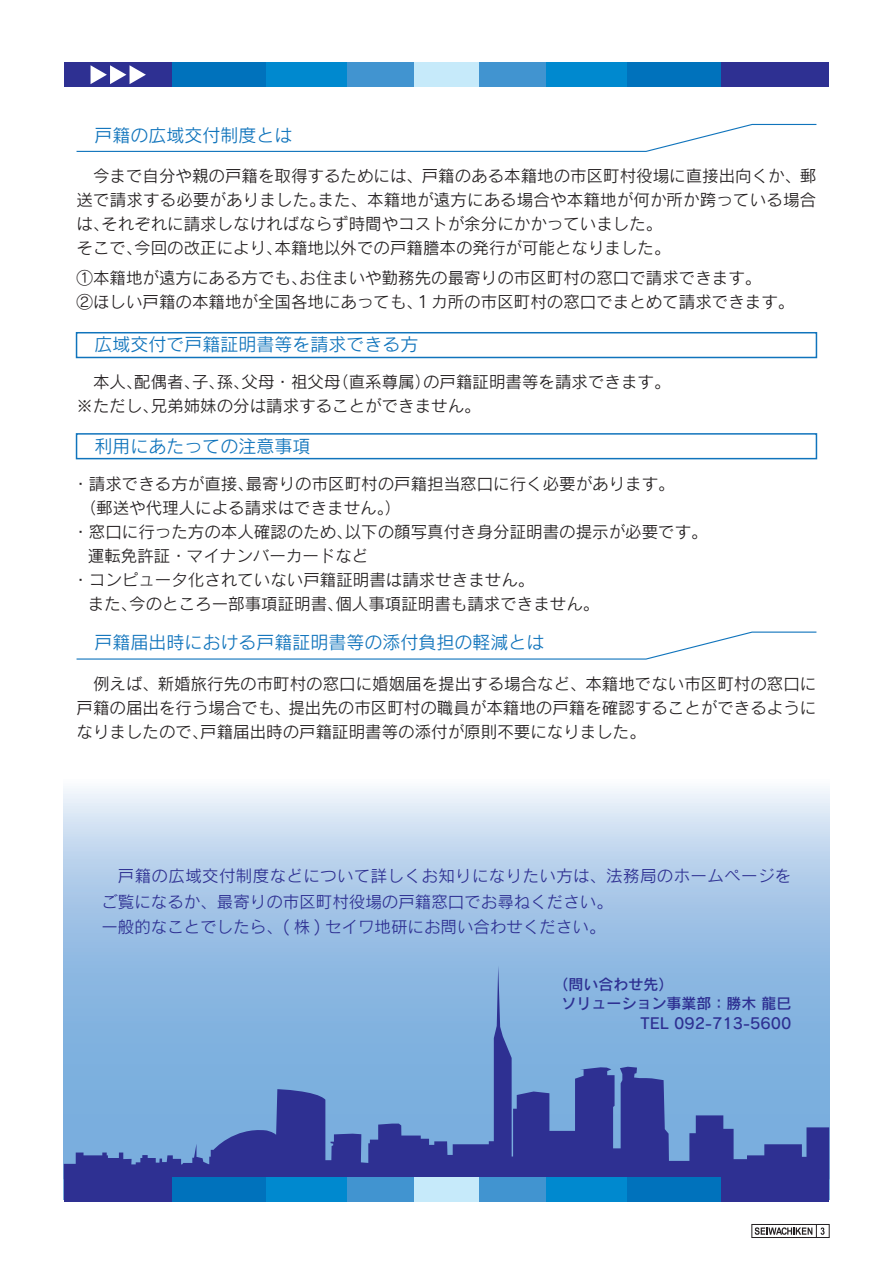
<style>
.page{position:relative;width:893px;height:1263px;background:#fff}
.page>*{position:absolute;margin:0;border:0;box-sizing:border-box;transform-origin:0 0}
.t1{font:18px "Rodin CID M";color:#1074bc}
.t2{font:16.5px/24px "Rodin CID M";color:#231f20}
.t3{font:16.5px/25.5px "Rodin CID M";color:#2e3092}
.t4{font:15px "Rodin CID DB";color:#2e3092}
</style>
<div class="page">
<div style="left:752px;top:1224px;width:77px;height:14px;border:1px solid #231f20"></div>
<svg style="left:755px;top:1224px;width:70px;height:14px"></svg>
<div style="left:720px;top:62px;width:109px;height:24px;background:#2e3092"></div>
<div style="left:626px;top:62px;width:95px;height:24px;background:#0072bc"></div>
<div style="left:546px;top:62px;width:80px;height:24px;background:#0089cf"></div>
<div style="left:64px;top:62px;width:109px;height:24px;background:#2e3092"></div>
<div style="left:172px;top:62px;width:95px;height:24px;background:#0072bc"></div>
<div style="left:267px;top:62px;width:80px;height:24px;background:#0089cf"></div>
<div style="left:406px;top:62px;width:79px;height:24px;background:#c6eafa"></div>
<div style="left:347px;top:62px;width:67px;height:24px;background:#4194d0"></div>
<div style="left:479px;top:62px;width:67px;height:24px;background:#4194d0"></div>
<svg style="left:91px;top:65px;width:55px;height:19px"></svg>
<svg style="left:64px;top:788px;width:765px;height:177px;background:#b7d0eb"></svg>
<svg style="left:64px;top:965px;width:765px;height:212px;background:#6d94cd"></svg>
<div style="left:720px;top:1177px;width:109px;height:25px;background:#2e3092"></div>
<div style="left:626px;top:1177px;width:95px;height:25px;background:#0072bc"></div>
<div style="left:546px;top:1177px;width:80px;height:25px;background:#0089cf"></div>
<div style="left:64px;top:1177px;width:109px;height:25px;background:#2e3092"></div>
<div style="left:172px;top:1177px;width:95px;height:25px;background:#0072bc"></div>
<div style="left:267px;top:1177px;width:80px;height:25px;background:#0089cf"></div>
<div style="left:406px;top:1177px;width:79px;height:25px;background:#c6eafa"></div>
<div style="left:347px;top:1177px;width:67px;height:25px;background:#4194d0"></div>
<div style="left:479px;top:1177px;width:67px;height:25px;background:#4194d0"></div>
<svg style="left:76px;top:123px;width:741px;height:29px"></svg>
<svg style="left:76px;top:631px;width:741px;height:29px"></svg>
<div style="left:76px;top:332px;width:741px;height:26px;border:2px solid #1074bc"></div>
<div style="left:76px;top:433px;width:741px;height:26px;border:2px solid #1074bc"></div>
<p class="t1" style="left:77px;top:124px;width:218px">　戸籍の広域交付制度とは</p>
<p class="t2" style="left:77px;top:163px;width:741px">　今まで自分や親の戸籍を取得するためには、戸籍のある本籍地の市区町村役場に直接出向くか、郵送で請求する必要がありました。また、本籍地が遠方にある場合や本籍地が何か所か跨っている場合は、それぞれに請求しなければならず時間やコストが余分にかかっていました。<br>そこで、今回の改正により、本籍地以外での戸籍謄本の発行が可能となりました。</p>
<p class="t2" style="left:77px;top:265px;width:719px">①本籍地が遠方にある方でも、お住まいや勤務先の最寄りの市区町村の窓口で請求できます。<br>②ほしい戸籍の本籍地が全国各地にあっても、１カ所の市区町村の窓口でまとめて請求できます。</p>
<p class="t1" style="left:77px;top:333px;width:344px">　広域交付で戸籍証明書等を請求できる方</p>
<p class="t2" style="left:77px;top:370px;width:595px">　本人、配偶者、子、孫、父母・祖父母（直系尊属）の戸籍証明書等を請求できます。※ただし、兄弟姉妹の分は請求することができません。</p>
<p class="t1" style="left:77px;top:434px;width:236px">　利用にあたっての注意事項</p>
<p class="t2" style="left:72px;top:471px;width:604px">・請求できる方が直接、最寄りの市区町村の戸籍担当窓口に行く必要があります。</p>
<p class="t2" style="left:80px;top:495px;width:323px">（郵送や代理人による請求はできません。）</p>
<p class="t2" style="left:72px;top:519px;width:637px">・窓口に行った方の本人確認のため、以下の顔写真付き身分証明書の提示が必要です。</p>
<p class="t2" style="left:88px;top:543px;width:282px">運転免許証・マイナンバーカードなど</p>
<p class="t2" style="left:72px;top:567px;width:463px">・コンピュータ化されていない戸籍証明書は請求せきません。</p>
<p class="t2" style="left:88px;top:591px;width:513px">また、今のところ一部事項証明書、個人事項証明書も請求できません。</p>
<p class="t1" style="left:77px;top:631px;width:470px">　戸籍届出時における戸籍証明書等の添付負担の軽減とは</p>
<p class="t2" style="left:77px;top:671px;width:741px;text-align:justify">　例えば、新婚旅行先の市町村の窓口に婚姻届を提出する場合など、本籍地でない市区町村の窓口に戸籍の届出を行う場合でも、提出先の市区町村の職員が本籍地の戸籍を確認することができるようになりましたので、戸籍届出時の戸籍証明書等の添付が原則不要になりました。</p>
<p class="t3" style="left:101px;top:863px;width:691px">　戸籍の広域交付制度などについて詳しくお知りになりたい方は、法務局のホームページをご覧になるか、最寄りの市区町村役場の戸籍窓口でお尋ねください。<br>一般的なことでしたら、( 株 ) セイワ地研にお問い合わせください。</p>
<p class="t4" style="left:553px;top:974px;width:129px">（問い合わせ先）　</p>
<p class="t4" style="left:561px;top:994px;width:232px">ソリューション事業部：勝木 龍巳</p>
<p class="t4" style="left:641px;top:1014px;width:152px">TEL 092-713-5600</p>
</div>
